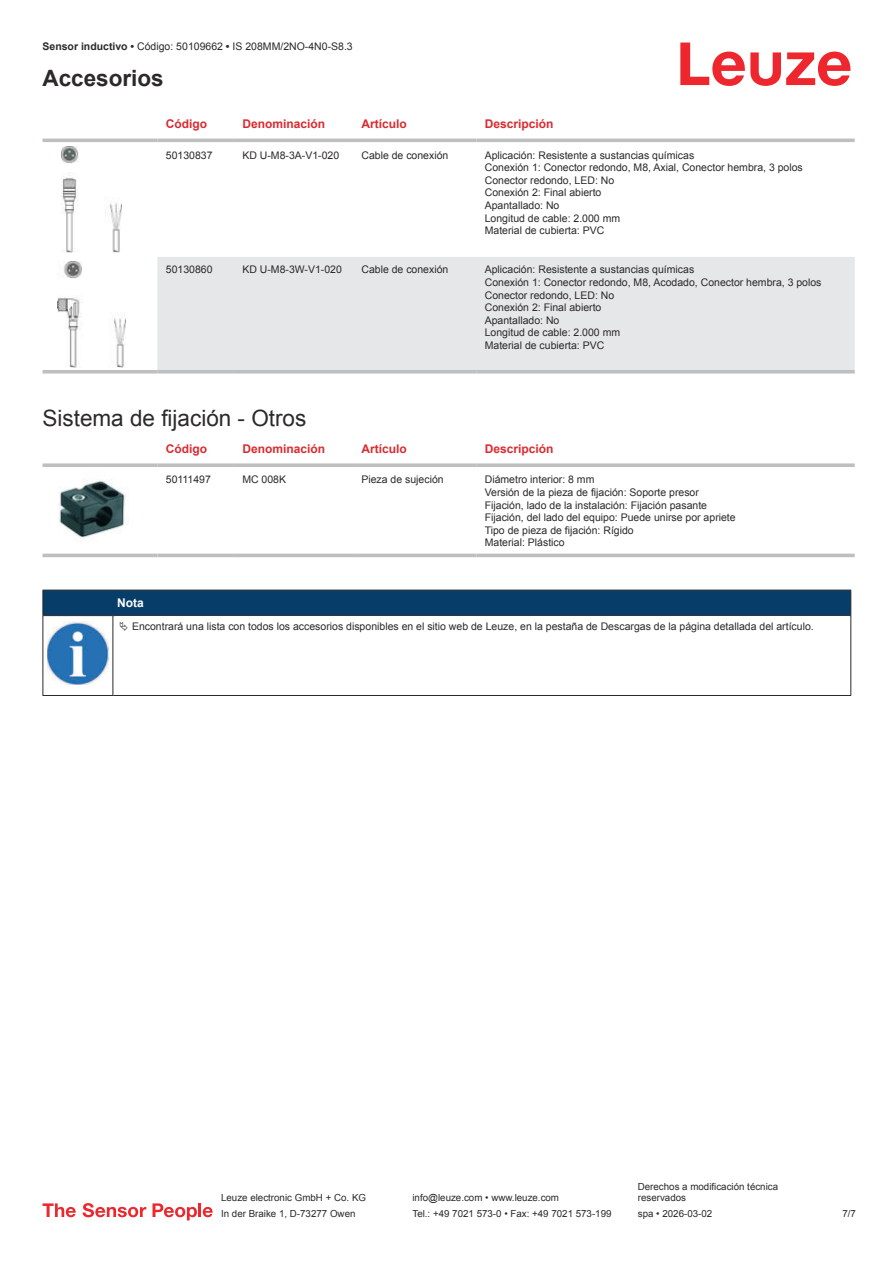
<style>
.page{position:relative;width:893px;height:1263px;background:#fff}
.page>*{position:absolute;margin:0;border:0;box-sizing:border-box;transform-origin:0 0}
.t1{font:22.5px "Arial";color:#2b292a}
.t2{font:700 22.5px "Arial";color:#2b292a}
.t3{font:700 12px "Arial";color:#db2a30}
.t4{font:700 12px "Arial";color:#fff}
.t5{font:10.5px/12.6px "Arial";color:#2b292a}
.t6{font:9.75px/11.7px "Arial";color:#2b292a}
.s1{font-weight:700}
</style>
<div class="page">
<svg style="left:680px;top:43px;width:170px;height:43px"></svg>
<div style="left:157px;top:257px;width:698px;height:113px;background:#e6e7e9"></div>
<hr style="left:43px;top:139px;width:114px;height:3px;background:#bdbfc1">
<hr style="left:157px;top:139px;width:77px;height:3px;background:#bdbfc1">
<hr style="left:234px;top:139px;width:119px;height:3px;background:#bdbfc1">
<hr style="left:353px;top:139px;width:123px;height:3px;background:#bdbfc1">
<hr style="left:476px;top:139px;width:379px;height:3px;background:#bdbfc1">
<svg style="left:43px;top:370px;width:114px;height:4px"></svg>
<svg style="left:157px;top:370px;width:77px;height:4px"></svg>
<svg style="left:234px;top:370px;width:119px;height:4px"></svg>
<svg style="left:353px;top:370px;width:123px;height:4px"></svg>
<svg style="left:476px;top:370px;width:379px;height:4px;background:#c4c6c7"></svg>
<img style="left:61px;top:146px;width:61px;height:107px">
<img style="left:57px;top:261px;width:68px;height:106px">
<svg style="left:43px;top:553px;width:812px;height:5px;fill:#eeefef"></svg>
<svg style="left:43px;top:463px;width:114px;height:4px"></svg>
<svg style="left:157px;top:463px;width:77px;height:4px"></svg>
<svg style="left:234px;top:463px;width:119px;height:4px"></svg>
<svg style="left:353px;top:463px;width:123px;height:4px"></svg>
<svg style="left:476px;top:463px;width:379px;height:4px;background:#c4c6c7"></svg>
<hr style="left:43px;top:554px;width:114px;height:3px;background:#bdbfc1">
<hr style="left:157px;top:554px;width:77px;height:3px;background:#bdbfc1">
<hr style="left:234px;top:554px;width:119px;height:3px;background:#bdbfc1">
<hr style="left:353px;top:554px;width:123px;height:3px;background:#bdbfc1">
<hr style="left:476px;top:554px;width:379px;height:3px;background:#bdbfc1">
<img style="left:58px;top:479px;width:70px;height:60px">
<div style="left:43px;top:590px;width:808px;height:26px;background:#063d69"></div>
<hr style="left:113px;top:615px;width:738px;height:1px;background:#2b292a">
<hr style="left:43px;top:616px;width:1px;height:75px;background:#2b292a">
<hr style="left:113px;top:616px;width:1px;height:75px;background:#2b292a">
<hr style="left:850px;top:616px;width:1px;height:75px;background:#2b292a">
<hr style="left:43px;top:695px;width:70px;height:1px;background:#2b292a">
<hr style="left:113px;top:695px;width:738px;height:1px;background:#2b292a">
<img style="left:47px;top:622px;width:61px;height:63px">
<svg style="left:43px;top:1203px;width:33px;height:14px"></svg>
<svg style="left:83px;top:1203px;width:63px;height:14px"></svg>
<svg style="left:153px;top:1203px;width:44px;height:17px"></svg>
<hr style="left:198px;top:1203px;width:3px;height:14px;background:#ed272d">
<svg style="left:203px;top:1207px;width:10px;height:10px"></svg>
<p class="t5" style="left:43px;top:41px;width:312px"><span class="s1">Sensor inductivo •</span> Código: 50109662 <span class="s1">•</span> IS 208MM/2NO-4N0-S8.3</p>
<h1 class="t2" style="left:43px;top:69px;width:123px">Accesorios</h1>
<p class="t3" style="left:166px;top:119px;width:43px">Código</p>
<p class="t3" style="left:242px;top:119px;width:84px">Denominación</p>
<p class="t3" style="left:361px;top:119px;width:47px">Artículo</p>
<p class="t3" style="left:485px;top:119px;width:70px">Descripción</p>
<p class="t5" style="left:166px;top:149px;width:48px">50130837</p>
<p class="t5" style="left:242px;top:149px;width:98px">KD U-M8-3A-V1-020</p>
<p class="t5" style="left:361px;top:149px;width:88px">Cable de conexión</p>
<p class="t5" style="left:485px;top:149px;width:320px">Aplicación: Resistente a sustancias químicas<br>Conexión 1: Conector redondo, M8, Axial, Conector hembra, 3 polos Conector redondo, LED: No<br>Conexión 2: Final abierto<br>Apantallado: No<br>Longitud de cable: 2.000 mm<br>Material de cubierta: PVC</p>
<p class="t5" style="left:166px;top:264px;width:48px">50130860</p>
<p class="t5" style="left:242px;top:264px;width:101px">KD U-M8-3W-V1-020</p>
<p class="t5" style="left:361px;top:264px;width:88px">Cable de conexión</p>
<p class="t5" style="left:485px;top:264px;width:338px">Aplicación: Resistente a sustancias químicas<br>Conexión 1: Conector redondo, M8, Acodado, Conector hembra, 3 polos Conector redondo, LED: No<br>Conexión 2: Final abierto<br>Apantallado: No<br>Longitud de cable: 2.000 mm<br>Material de cubierta: PVC</p>
<h1 class="t1" style="left:43px;top:410px;width:265px">Sistema de fijación - Otros</h1>
<p class="t3" style="left:166px;top:444px;width:43px">Código</p>
<p class="t3" style="left:242px;top:444px;width:84px">Denominación</p>
<p class="t3" style="left:361px;top:444px;width:47px">Artículo</p>
<p class="t3" style="left:485px;top:444px;width:70px">Descripción</p>
<p class="t5" style="left:166px;top:474px;width:47px">50111497</p>
<p class="t5" style="left:242px;top:474px;width:45px">MC 008K</p>
<p class="t5" style="left:361px;top:474px;width:84px">Pieza de sujeción</p>
<p class="t5" style="left:485px;top:474px;width:252px">Diámetro interior: 8 mm<br>Versión de la pieza de fijación: Soporte presor Fijación, lado de la instalación: Fijación pasante Fijación, del lado del equipo: Puede unirse por apriete Tipo de pieza de fijación: Rígido<br>Material: Plástico</p>
<p class="t4" style="left:117px;top:598px;width:28px">Nota</p>
<p class="t5" style="left:132px;top:621px;width:683px">Encontrará una lista con todos los accesorios disponibles en el sitio web de Leuze, en la pestaña de Descargas de la página detallada del artículo.</p>
<p class="t6" style="left:221px;top:1193px;width:146px">Leuze electronic GmbH + Co. KG</p>
<p class="t6" style="left:412px;top:1193px;width:148px">info@leuze.com • www.leuze.com</p>
<p class="t6" style="left:638px;top:1181px;width:142px">Derechos a modificación técnica reservados</p>
<p class="t6" style="left:221px;top:1208px;width:136px">In der Braike 1, D-73277 Owen</p>
<p class="t6" style="left:412px;top:1208px;width:201px">Tel.: +49 7021 573-0 • Fax: +49 7021 573-199</p>
<p class="t6" style="left:638px;top:1208px;width:76px">spa • 2026-03-02</p>
<p class="t6" style="left:842px;top:1209px;width:15px">7 /7</p>
</div>
